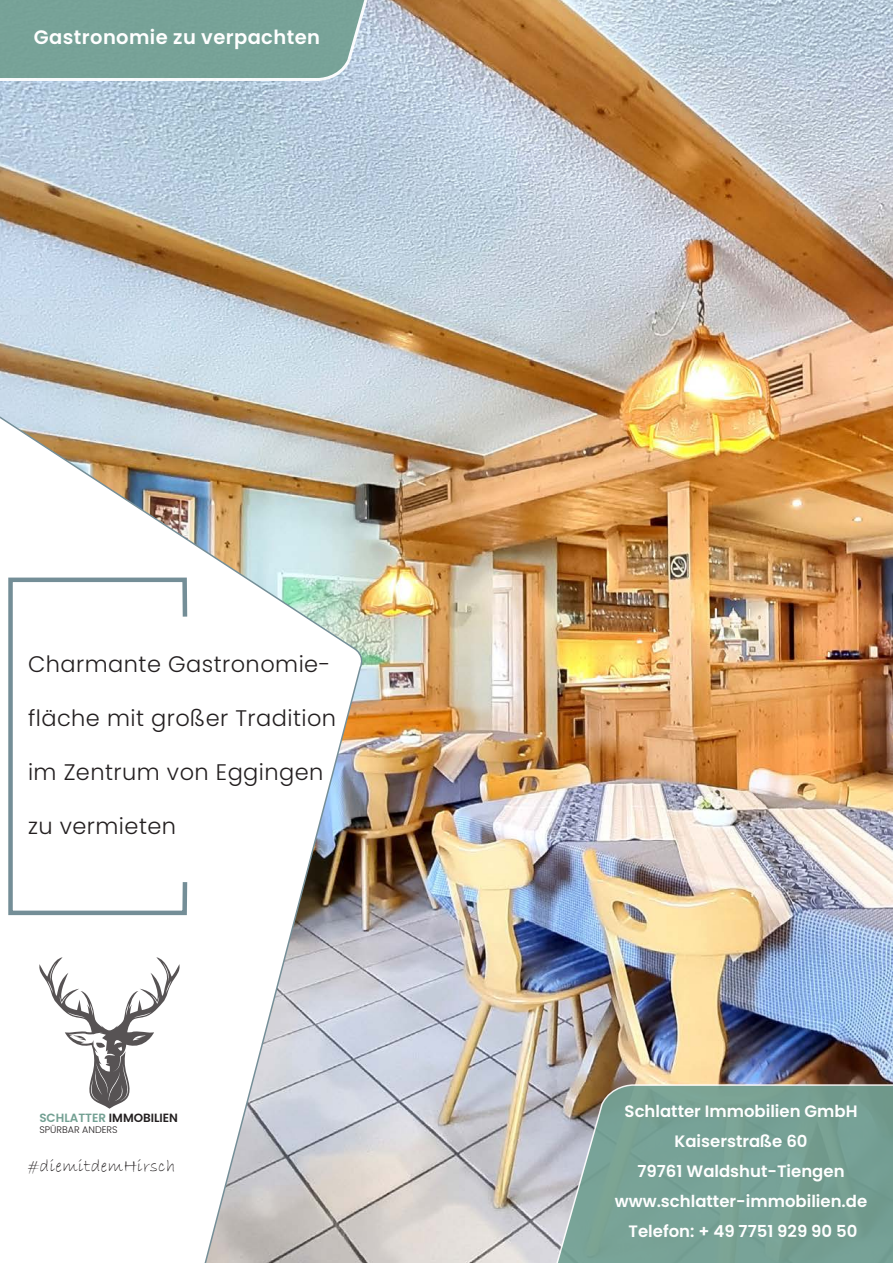
<style>
.page{position:relative;width:893px;height:1263px;background:#fff}
.page>*{position:absolute;margin:0;border:0;box-sizing:border-box;transform-origin:0 0}
.t1{font:300 22.5px "Poppins";letter-spacing:.02em;color:#231f20}
.t2{font:600 19.5px "Poppins";letter-spacing:.02em;color:#fff}
.t3{font:18px "Bradley Hand ITC";letter-spacing:.02em;color:#231f20}
.t4{font:600 16.5px/30px "Poppins";color:#fff;text-align:center}
.t5{font:600 12px "Poppins";color:#231f20}
.t6{font:300 9.6px "Poppins";color:#231f20}
.s1{color:#73a093}
</style>
<div class="page">
<img style="left:0;top:0;width:893px;height:1263px">
<svg style="left:0;top:0;width:419px;height:83px"></svg>
<svg style="left:531px;top:1083px;width:362px;height:180px"></svg>
<img style="left:0;top:301px;width:365px;height:962px">
<svg style="left:6px;top:575px;width:184px;height:342px"></svg>
<svg style="left:39px;top:957px;width:141px;height:152px"></svg>
<p class="t2" style="left:34px;top:27px;width:288px">Gastronomie zu verpachten</p>
<h1 class="t1" style="left:28px;top:651px;width:304px">Charmante Gastronomie-</h1>
<h1 class="t1" style="left:28px;top:705px;width:310px">fläche mit großer Tradition</h1>
<h1 class="t1" style="left:28px;top:759px;width:297px">im Zentrum von Eggingen</h1>
<h1 class="t1" style="left:28px;top:813px;width:150px">zu vermieten</h1>
<p class="t5" style="left:39px;top:1111px;width:140px"><span class="s1">SCHLATTER</span> IMMOBILIEN</p>
<p class="t6" style="left:39px;top:1124px;width:80px">SPÜRBAR ANDERS</p>
<p class="t3" style="left:28px;top:1157px;width:149px">#diemitdemHirsch</p>
<p class="t4" style="left:615px;top:1097px;width:254px">Schlatter Immobilien GmbH<br>Kaiserstraße 60<br>79761 Waldshut-Tiengen www.schlatter-immobilien.de<br>Telefon: + 49 7751 929 90 50</p>
</div>
